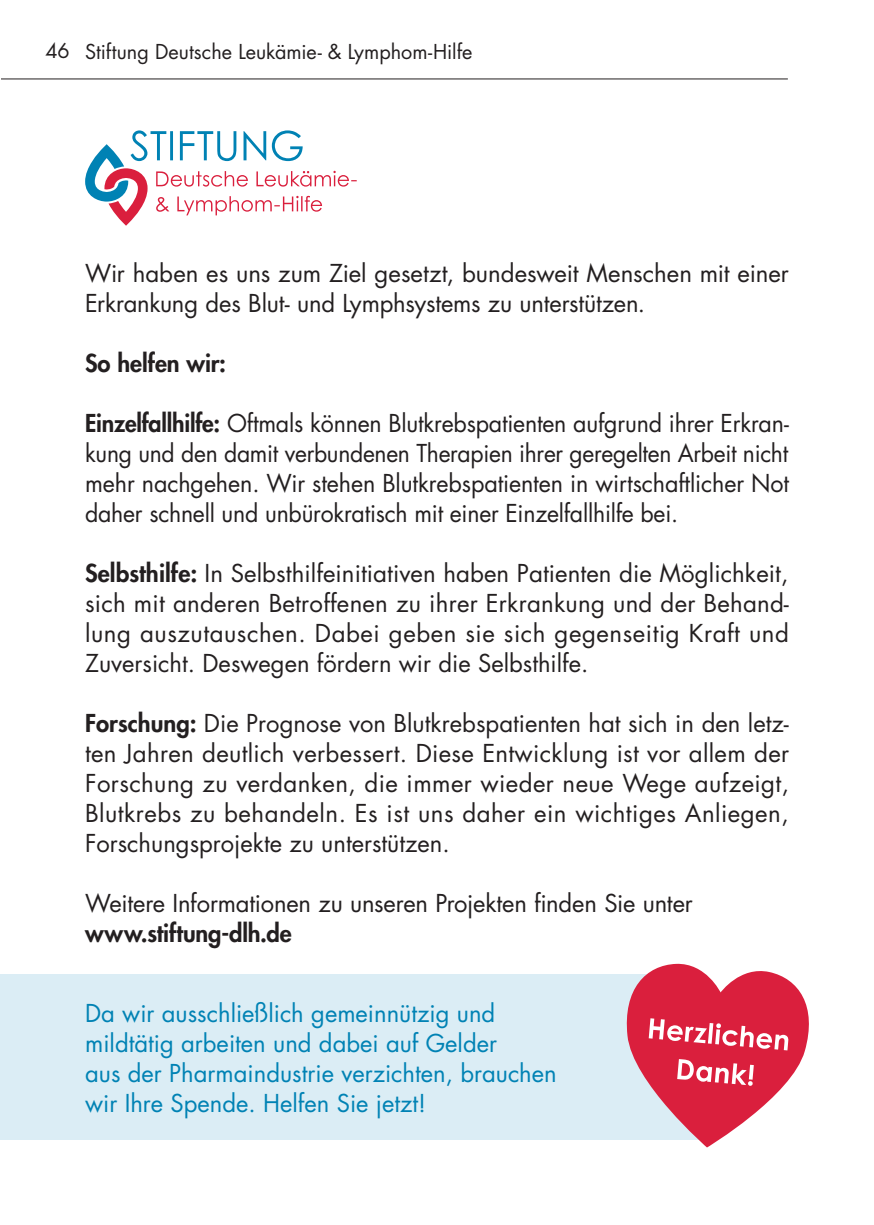
<style>
.page{position:relative;width:874px;height:1225px;background:#fff}
.page>*{position:absolute;margin:0;border:0;box-sizing:border-box;transform-origin:0 0}
.t1{font:24px/30px "Futura";letter-spacing:-.005em;color:#231f20;text-align:justify}
.t2{font:24px/30px "Futura";letter-spacing:-.005em;color:#231f20;text-align:justify;scale:.96 1}
.t3{font:24px/30px "Futura";color:#0082b4}
.t4{font:800 24px "Futura";letter-spacing:-.005em;color:#231f20}
.t5{font:20px "Futura";color:#231f20}
.s1{font-weight:800}
</style>
<div class="page">
<div style="left:0;top:974px;width:701px;height:166px;background:#dbedf5"></div>
<svg style="left:626px;top:963px;width:183px;height:184px"></svg>
<svg style="left:85px;top:130px;width:271px;height:96px"></svg>
<hr style="left:1px;top:78px;width:786px;height:1px;background:#231f20">
<p class="t5" style="left:45px;top:37px;width:26px">46</p>
<p class="t5" style="left:85px;top:38px;width:389px">Stiftung Deutsche Leukämie- &amp; Lymphom-Hilfe</p>
<p class="t1" style="left:85px;top:257px;width:705px">Wir haben es uns zum Ziel gesetzt, bundesweit Menschen mit einer<br>Erkrankung des Blut- und Lymphsystems zu unterstützen.</p>
<p class="t4" style="left:85px;top:347px;width:142px">So helfen wir:</p>
<p class="t2" style="left:85px;top:407px;width:734px"><span class="s1">Einzelfallhilfe:</span> Oftmals können Blutkrebspatienten aufgrund ihrer Erkran&shy;kung und den damit verbundenen Therapien ihrer geregelten Arbeit nicht mehr nachgehen. Wir stehen Blutkrebspatienten in wirtschaftlicher Not daher schnell und unbürokratisch mit einer Einzelfallhilfe bei.</p>
<p class="t1" style="left:85px;top:557px;width:705px"><span class="s1">Selbsthilfe:</span> In Selbsthilfeinitiativen haben Patienten die Möglichkeit, sich mit anderen Betroffenen zu ihrer Erkrankung und der Behand&shy;lung auszutauschen. Dabei geben sie sich gegenseitig Kraft und Zuversicht. Deswegen fördern wir die Selbsthilfe.</p>
<p class="t1" style="left:85px;top:707px;width:705px"><span class="s1">Forschung:</span> Die Prognose von Blutkrebspatienten hat sich in den letz&shy;ten Jahren deutlich verbessert. Diese Entwicklung ist vor allem der Forschung zu verdanken, die immer wieder neue Wege aufzeigt, Blutkrebs zu behandeln. Es ist uns daher ein wichtiges Anliegen, Forschungsprojekte zu unterstützen.</p>
<p class="t1" style="left:85px;top:887px;width:609px">Weitere Informationen zu unseren Projekten finden Sie unter</p>
<p class="t4" style="left:85px;top:917px;width:208px">www.stiftung-dlh.de</p>
<p class="t3" style="left:85px;top:997px;width:473px">Da wir ausschließlich gemeinnützig und mildtätig arbeiten und dabei auf Gelder<br>aus der Pharmaindustrie verzichten, brauchen wir Ihre Spende. Helfen Sie jetzt!</p>
</div>
